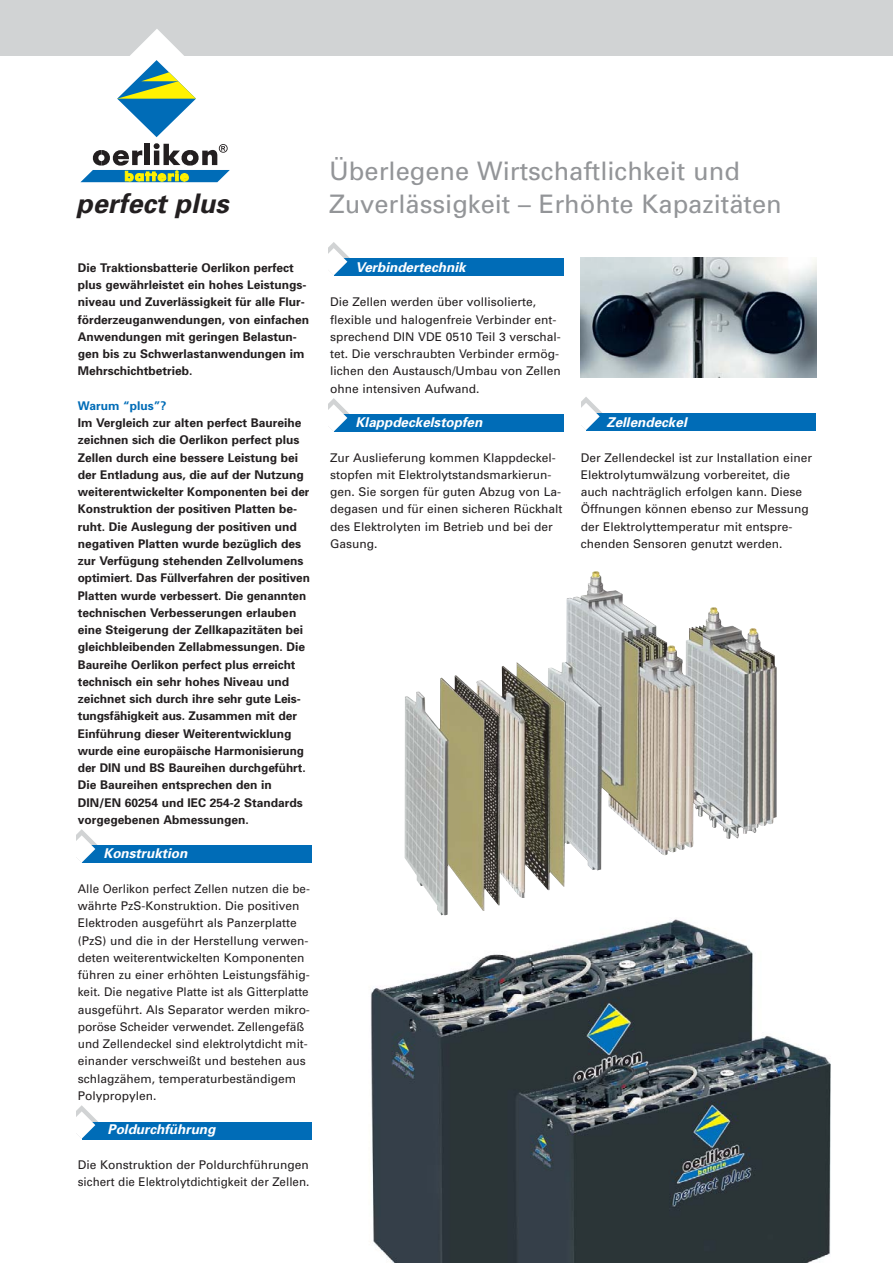
<style>
.page{position:relative;width:893px;height:1263px;background:#fff}
.page>*{position:absolute;margin:0;border:0;box-sizing:border-box;transform-origin:0 0}
.t1{font:italic 700 27px "Univers";color:#231f20}
.t2{font:25.5px/33px "Univers";color:#939598}
.t3{font:italic 700 13.5px "Univers";color:#fff}
.t4{font:12px/17.2px "Univers";color:#231f20}
.t5{font:700 12px/17.2px "Univers";color:#231f20}
.t6{font:700 12px "Univers";color:#006cb7}
</style>
<div class="page">
<div style="left:0;top:0;width:892px;height:55px;background:#d1d3d4"></div>
<div style="left:334px;top:259px;width:230px;height:17px;background:#006cb7"></div>
<svg style="left:328px;top:242px;width:22px;height:33px"></svg>
<div style="left:334px;top:415px;width:230px;height:17px;background:#006cb7"></div>
<svg style="left:328px;top:398px;width:22px;height:34px"></svg>
<div style="left:586px;top:413px;width:230px;height:17px;background:#006cb7"></div>
<svg style="left:581px;top:397px;width:21px;height:33px"></svg>
<div style="left:82px;top:846px;width:230px;height:17px;background:#006cb7"></div>
<svg style="left:76px;top:829px;width:22px;height:34px"></svg>
<div style="left:82px;top:1122px;width:230px;height:17px;background:#006cb7"></div>
<svg style="left:76px;top:1105px;width:22px;height:34px"></svg>
<svg style="left:80px;top:29px;width:150px;height:153px"></svg>
<img style="left:405px;top:571px;width:372px;height:344px">
<img style="left:370px;top:919px;width:461px;height:344px">
<img style="left:581px;top:258px;width:235px;height:120px">
<h1 class="t1" style="left:76px;top:194px;width:159px">perfect plus</h1>
<p class="t5" style="left:78px;top:260px;width:233px">Die Traktionsbatterie Oerlikon perfect plus gewährleistet ein hohes Leistungs - niveau und Zuverlässigkeit für alle Flur - förderzeuganwendungen, von einfachen Anwendungen mit geringen Belastun - gen bis zu Schwerlastanwendungen im Mehrschichtbetrieb.</p>
<p class="t6" style="left:78px;top:401px;width:90px">Warum “plus”?</p>
<p class="t5" style="left:78px;top:415px;width:233px">Im Vergleich zur alten perfect Baureihe zeichnen sich die Oerlikon perfect plus Zellen durch eine bessere Leistung bei der Entladung aus, die auf der Nutzung weiterentwickelter Komponenten bei der Konstruktion der positiven Platten be&shy;ruht. Die Auslegung der positiven und negativen Platten wurde bezüglich des zur Verfügung stehenden Zellvolu mens optimiert. Das Füllverfahren der positiven Platten wurde verbessert. Die genannten technischen Verbesserungen erlauben eine Steigerung der Zellkapazi täten bei gleichbleibenden Zellabmes sungen. Die Baureihe Oerlikon perfect plus erreicht technisch ein sehr hohes Niveau und zeichnet sich durch ihre sehr gute Leis&shy;tungsfähigkeit aus. Zu sam men mit der Einführung dieser Weiter entwicklung wurde eine europäische Harmonisierung der DIN und BS Bau reihen durchgeführt.<br>Die Baureihen entsprechen den in DIN/EN 60254 und IEC 254-2 Standards vorgegebenen Ab mes sungen.</p>
<p class="t3" style="left:103px;top:849px;width:88px">Konstruktion</p>
<p class="t4" style="left:78px;top:881px;width:234px">Alle Oerlikon perfect Zellen nutzen die be&shy;währte PzS-Konstruktion. Die po si ti ven Elektroden ausgeführt als Pan zer platte (PzS) und die in der Her stel lung ver wen - deten weiterentwickelten Kom po nenten führen zu einer erhöhten Leistungsfähig - keit. Die negative Platte ist als Gitter platte ausgeführt. Als Separator werden mikro - poröse Scheider verwendet. Zellen gefäß und Zellendeckel sind elektrolytdicht mit&shy;einander verschweißt und be stehen aus schlagzähem, temperaturbeständigem Polypropylen.</p>
<p class="t3" style="left:107px;top:1125px;width:112px">Poldurchführung</p>
<p class="t4" style="left:78px;top:1157px;width:233px">Die Konstruktion der Poldurchführungen sichert die Elektrolytdichtigkeit der Zellen.</p>
<h2 class="t2" style="left:329px;top:156px;width:454px">Überlegene Wirtschaftlichkeit und<br>Zuverlässigkeit – Erhöhte Kapazitäten</h2>
<p class="t3" style="left:356px;top:262px;width:114px">Verbindertechnik</p>
<p class="t4" style="left:330px;top:295px;width:232px">Die Zellen werden über vollisolierte, flexible und halogenfreie Verbinder ent&shy;sprechend DIN VDE 0510 Teil 3 verschal&shy;tet. Die verschraubten Verbinder ermög&shy;lichen den Austausch/Umbau von Zellen ohne intensiven Aufwand.</p>
<p class="t3" style="left:356px;top:417px;width:131px">Klappdeckelstopfen</p>
<p class="t4" style="left:330px;top:450px;width:234px">Zur Auslieferung kommen Klappdeckel&shy;stopfen mit Elektrolytstandsmarkie run&shy;gen. Sie sorgen für guten Abzug von La - de ga sen und für einen sicheren Rückhalt des Elektrolyten im Betrieb und bei der Gasung.</p>
<p class="t3" style="left:606px;top:417px;width:84px">Zellendeckel</p>
<p class="t4" style="left:581px;top:450px;width:233px">Der Zellendeckel ist zur Installation einer Elektrolytumwälzung vorbereitet, die auch nachträglich erfolgen kann. Diese Öffnungen können ebenso zur Messung der Elektrolyttemperatur mit entspre - chen den Sensoren genutzt werden.</p>
</div>
